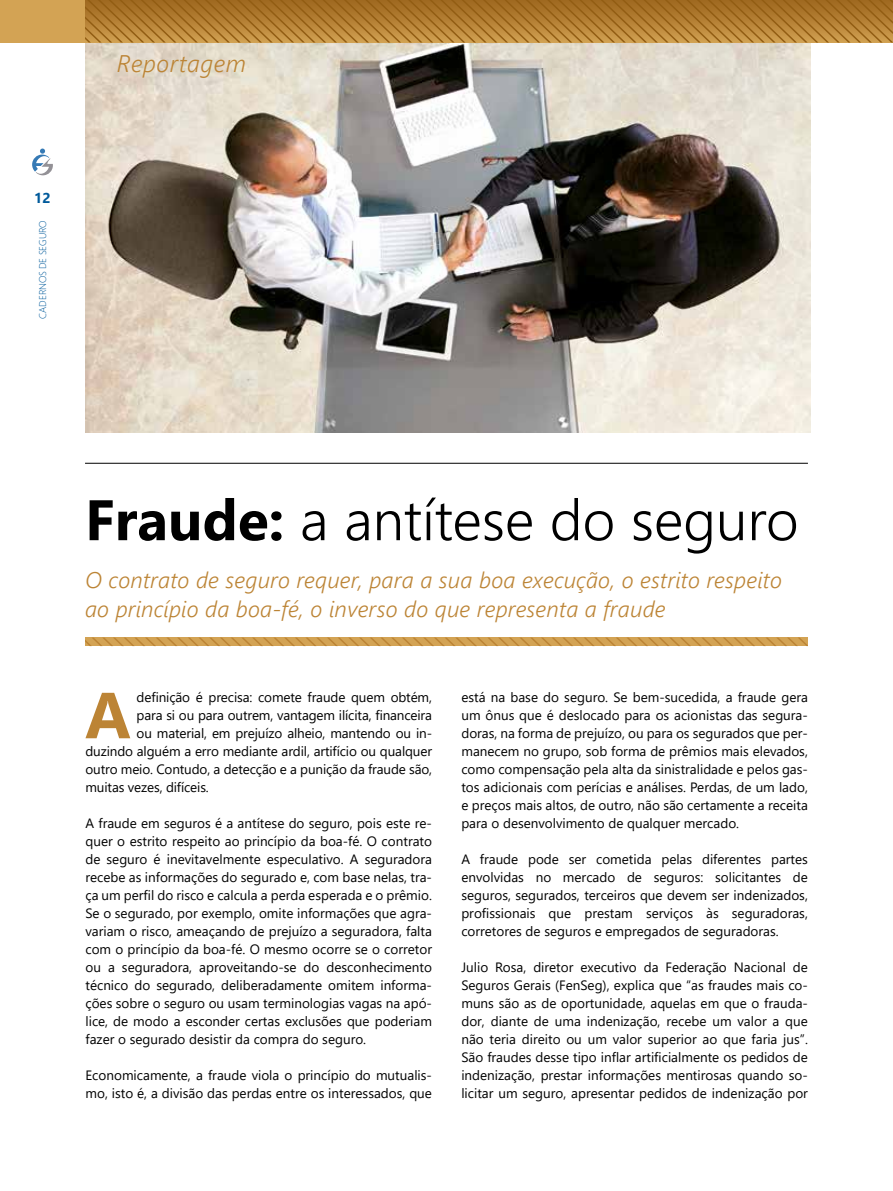
<style>
.page{position:relative;width:893px;height:1191px;background:#fff}
.page>*{position:absolute;margin:0;border:0;box-sizing:border-box;transform-origin:0 0}
.t1{font:700 64.95px "Segoe UI";color:#bc8435}
.t2{font:300 57px "Segoe UI";color:#000}
.t3{font:italic 300 24px "Segoe UI";letter-spacing:.025em;color:#bc8435}
.t4{font:italic 300 22.5px/28.8px "Segoe UI";letter-spacing:.01em;color:#bc8435}
.t5{font:700 14.25px "Segoe UI";color:#005a9b}
.t6{font:13.5px/18px "Segoe UI";color:#000;text-align:justify}
.t7{font:300 9.75px "Segoe UI";letter-spacing:-.015em;color:#005a9b}
.s1{font-weight:700}
</style>
<div class="page">
<hr style="left:85px;top:463px;width:723px;height:1px;background:#000">
<svg style="left:85px;top:637px;width:723px;height:9px;background:#ce9d4e"></svg>
<img style="left:85px;top:43px;width:725px;height:389px">
<div style="left:0;top:0;width:893px;height:43px;background:#d3a354"></div>
<svg style="left:85px;top:0;width:808px;height:43px"></svg>
<svg style="left:32px;top:149px;width:21px;height:27px"></svg>
<p class="t5" style="left:34px;top:184px;width:18px">12</p>
<p class="t7" style="left:33px;top:318px;width:99px;rotate:-90deg">CADERNOS DE SEGURO</p>
<h3 class="t3" style="left:117px;top:44px;width:131px">Reportagem</h3>
<h2 class="t2" style="left:85px;top:466px;width:715px"><span class="s1">Fraude:</span> a antítese do seguro</h2>
<h3 class="t4" style="left:85px;top:564px;width:698px">O contrato de seguro requer, para a sua boa execução, o estrito respeito ao princípio da boa-fé, o inverso do que representa a fraude</h3>
<h1 class="t1" style="left:85px;top:654px;width:47px">A</h1>
<p class="t6" style="left:137px;top:687px;width:297px">definição é precisa: comete fraude quem obtém,</p>
<p class="t6" style="left:137px;top:705px;width:297px">para si ou para outrem, vantagem ilícita, financeira</p>
<p class="t6" style="left:137px;top:723px;width:297px">ou material, em prejuízo alheio, mantendo ou in-</p>
<p class="t6" style="left:85px;top:741px;width:348px">duzindo alguém a erro mediante ardil, artifício ou qualquer</p>
<p class="t6" style="left:85px;top:759px;width:348px">outro meio. Contudo, a detecção e a punição da fraude são,</p>
<p class="t6" style="left:85px;top:777px;width:125px">muitas vezes, difíceis.</p>
<p class="t6" style="left:85px;top:813px;width:348px">A fraude em seguros é a antítese do seguro, pois este re&shy;quer o estrito respeito ao princípio da boa-fé. O contrato de seguro é inevitavelmente especulativo. A seguradora recebe as informações do segurado e, com base nelas, tra&shy;ça um perfil do risco e calcula a perda esperada e o prêmio.<br>Se o segurado, por exemplo, omite informações que agra&shy;variam o risco, ameaçando de prejuízo a seguradora, falta com o princípio da boa-fé. O mesmo ocorre se o corretor ou a seguradora, aproveitando-se do desconhecimento técnico do segurado, deliberadamente omitem informa&shy;ções sobre o seguro ou usam terminologias vagas na apó&shy;lice, de modo a esconder certas exclusões que poderiam fazer o segurado desistir da compra do seguro.</p>
<p class="t6" style="left:85px;top:1065px;width:348px">Economicamente, a fraude viola o princípio do mutualis&shy;mo, isto é, a divisão das perdas entre os interessados, que</p>
<p class="t6" style="left:461px;top:687px;width:348px">está na base do seguro. Se bem-sucedida, a fraude gera um ônus que é deslocado para os acionistas das segura&shy;doras, na forma de prejuízo, ou para os segurados que per&shy;manecem no grupo, sob forma de prêmios mais elevados, como compensação pela alta da sinistralidade e pelos gas&shy;tos adicionais com perícias e análises. Perdas, de um lado, e preços mais altos, de outro, não são certamente a receita para o desenvolvimento de qualquer mercado.</p>
<p class="t6" style="left:461px;top:849px;width:348px">A fraude pode ser cometida pelas diferentes partes envolvidas no mercado de seguros: solicitantes de seguros, segurados, terceiros que devem ser indenizados, profissionais que prestam serviços às seguradoras, corretores de seguros e empregados de seguradoras.</p>
<p class="t6" style="left:461px;top:957px;width:348px">Julio Rosa, diretor executivo da Federação Nacional de Seguros Gerais (FenSeg), explica que “as fraudes mais co&shy;muns são as de oportunidade, aquelas em que o frauda&shy;dor, diante de uma indenização, recebe um valor a que não teria direito ou um valor superior ao que faria jus”.<br>São fraudes desse tipo inflar artificialmente os pedidos de indenização, prestar informações mentirosas quando so&shy;licitar um seguro, apresentar pedidos de indenização por</p>
</div>
